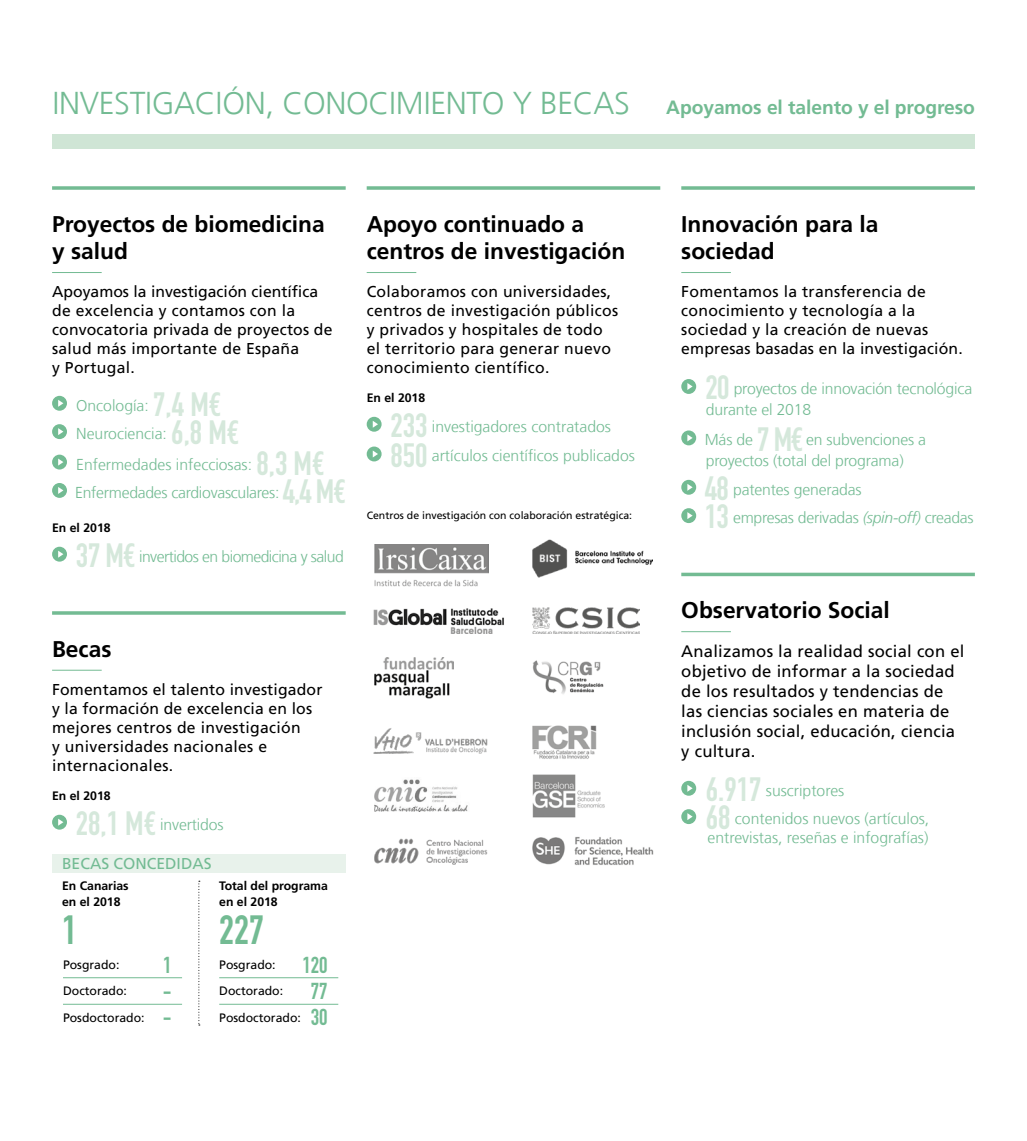
<style>
.page{position:relative;width:1027px;height:1141px;background:#fff}
.page>*{position:absolute;margin:0;border:0;box-sizing:border-box;transform-origin:0 0}
.t1{font:700 40.25px "DIN Condensed";color:#73bb93}
.t2{font:300 31.5px "La Caixa Frutiger";letter-spacing:-.01em;color:#73bb93}
.t3{font:700 22.75px/27.3px "La Caixa Frutiger";color:#000}
.t4{font:700 22.75px "DIN Condensed";color:#73bb93}
.t5{font:16.62px/19.9px "La Caixa Frutiger";letter-spacing:.015em;color:#000}
.t6{font:15.75px/18.9px "La Caixa Frutiger";letter-spacing:.02em;color:#000}
.t7{font:300 15.75px/28.3px "La Caixa Frutiger";letter-spacing:-.01em;color:#73bb93}
.t8{font:300 15.75px "La Caixa Frutiger";letter-spacing:-.035em;color:#73bb93}
.t9{font:15.75px "La Caixa Frutiger";color:#73bb93}
.t10{font:12.25px/26.2px "La Caixa Frutiger";color:#000;text-align:justify}
.t11{font:700 12.25px/15.8px "La Caixa Frutiger";color:#000}
.t12{font:10.5px "La Caixa Frutiger";color:#000}
.s1{font-weight:700;font-size:19.25px}
.s2{font-family:"DIN Condensed";font-weight:700;font-size:33.25px;color:#d5e8db}
.s3{font-family:"DIN Condensed";font-weight:700;font-size:22.75px;color:#73bb93}
.s4{font-style:italic}
</style>
<div class="page">
<svg style="left:367px;top:186px;width:293px;height:4px"></svg>
<div style="left:52px;top:396px;width:15px;height:15px;background:#73bb93;border-radius:50%"></div>
<svg style="left:58px;top:400px;width:5px;height:7px"></svg>
<div style="left:52px;top:424px;width:15px;height:15px;background:#73bb93;border-radius:50%"></div>
<svg style="left:58px;top:428px;width:5px;height:7px"></svg>
<div style="left:52px;top:455px;width:15px;height:15px;background:#73bb93;border-radius:50%"></div>
<svg style="left:58px;top:459px;width:5px;height:7px"></svg>
<div style="left:52px;top:483px;width:15px;height:15px;background:#73bb93;border-radius:50%"></div>
<svg style="left:58px;top:487px;width:5px;height:7px"></svg>
<svg style="left:52px;top:186px;width:294px;height:4px"></svg>
<img style="left:374px;top:545px;width:115px;height:42px">
<img style="left:373px;top:608px;width:131px;height:26px">
<img style="left:374px;top:838px;width:114px;height:27px">
<img style="left:374px;top:779px;width:94px;height:33px">
<img style="left:533px;top:607px;width:107px;height:26px">
<img style="left:532px;top:539px;width:120px;height:38px">
<img style="left:373px;top:728px;width:115px;height:26px">
<img style="left:374px;top:658px;width:80px;height:41px">
<img style="left:533px;top:660px;width:71px;height:34px">
<img style="left:532px;top:725px;width:65px;height:34px">
<img style="left:532px;top:774px;width:73px;height:44px">
<img style="left:532px;top:837px;width:122px;height:28px">
<hr style="left:52px;top:272px;width:50px;height:1px;background:#73bb93">
<hr style="left:367px;top:272px;width:49px;height:1px;background:#73bb93">
<svg style="left:52px;top:611px;width:294px;height:4px"></svg>
<hr style="left:52px;top:670px;width:50px;height:1px;background:#73bb93">
<div style="left:52px;top:854px;width:294px;height:19px;background:#e8f2eb"></div>
<svg style="left:198px;top:881px;width:2px;height:145px"></svg>
<hr style="left:219px;top:977px;width:119px;height:1px;background:#73bb93">
<hr style="left:219px;top:1004px;width:119px;height:1px;background:#73bb93">
<hr style="left:63px;top:977px;width:119px;height:1px;background:#73bb93">
<hr style="left:63px;top:1004px;width:119px;height:1px;background:#73bb93">
<div style="left:52px;top:134px;width:923px;height:15px;background:#cfe5d5"></div>
<div style="left:52px;top:815px;width:15px;height:15px;background:#73bb93;border-radius:50%"></div>
<svg style="left:58px;top:819px;width:5px;height:7px"></svg>
<div style="left:52px;top:547px;width:15px;height:15px;background:#73bb93;border-radius:50%"></div>
<svg style="left:58px;top:551px;width:5px;height:7px"></svg>
<div style="left:367px;top:417px;width:15px;height:15px;background:#73bb93;border-radius:50%"></div>
<svg style="left:373px;top:421px;width:5px;height:7px"></svg>
<div style="left:367px;top:447px;width:15px;height:14px;background:#73bb93;border-radius:50%"></div>
<svg style="left:373px;top:450px;width:5px;height:7px"></svg>
<svg style="left:681px;top:186px;width:294px;height:4px"></svg>
<hr style="left:681px;top:573px;width:294px;height:3px;background:#73bb93">
<div style="left:681px;top:379px;width:15px;height:15px;background:#73bb93;border-radius:50%"></div>
<svg style="left:687px;top:383px;width:6px;height:7px"></svg>
<div style="left:681px;top:430px;width:15px;height:15px;background:#73bb93;border-radius:50%"></div>
<svg style="left:687px;top:434px;width:6px;height:7px"></svg>
<div style="left:681px;top:480px;width:15px;height:15px;background:#73bb93;border-radius:50%"></div>
<svg style="left:687px;top:484px;width:6px;height:7px"></svg>
<div style="left:681px;top:508px;width:15px;height:15px;background:#73bb93;border-radius:50%"></div>
<svg style="left:687px;top:512px;width:6px;height:7px"></svg>
<div style="left:681px;top:781px;width:15px;height:15px;background:#73bb93;border-radius:50%"></div>
<svg style="left:687px;top:785px;width:6px;height:7px"></svg>
<div style="left:681px;top:809px;width:15px;height:15px;background:#73bb93;border-radius:50%"></div>
<svg style="left:687px;top:813px;width:6px;height:7px"></svg>
<hr style="left:681px;top:272px;width:50px;height:1px;background:#73bb93">
<hr style="left:681px;top:631px;width:50px;height:1px;background:#73bb93">
<h2 class="t2" style="left:53px;top:85px;width:924px">INVESTIGACIÓN, CONOCIMIENTO Y BECAS <span class="s1">Apoyamos el talento y el progreso</span></h2>
<h3 class="t3" style="left:52px;top:210px;width:274px">Proyectos de biomedicina y salud</h3>
<h3 class="t3" style="left:367px;top:210px;width:260px">Apoyo continuado a centros de investigación</h3>
<p class="t6" style="left:52px;top:282px;width:282px">Apoyamos la investigación científica de excelencia y contamos con la convocatoria privada de proyectos de salud más importante de España<br>y Portugal.</p>
<p class="t7" style="left:76px;top:391px;width:165px">Oncología: <span class="s2">7,4 M€<br></span>Neurociencia: <span class="s2">6,8 M€</span></p>
<p class="t7" style="left:75px;top:450px;width:272px">Enfermedades infecciosas: <span class="s2">8,3 M€<br></span>Enfermedades cardiovasculares: <span class="s2">4,4 M€</span></p>
<p class="t11" style="left:52px;top:520px;width:60px">En el 2018</p>
<p class="t8" style="left:76px;top:547px;width:269px"><span class="s2">37 M€</span> invertidos en biomedicina y salud</p>
<p class="t6" style="left:367px;top:282px;width:253px">Colaboramos con universidades, centros de investigación públicos y privados y hospitales de todo el territorio para generar nuevo conocimiento científico.</p>
<p class="t11" style="left:367px;top:390px;width:60px">En el 2018</p>
<p class="t7" style="left:390px;top:411px;width:246px;line-height:29.8px"><span class="s2">233</span> investigadores contratados<br><span class="s2">850</span> artículos científicos publicados</p>
<p class="t12" style="left:367px;top:509px;width:267px">Centros de investigación con colaboración estratégica:</p>
<h3 class="t3" style="left:52px;top:635px;width:61px">Becas</h3>
<p class="t6" style="left:52px;top:680px;width:272px">Fomentamos el talento investigador y la formación de excelencia en los mejores centros de investigación<br>y universidades nacionales e internacionales.</p>
<p class="t11" style="left:52px;top:788px;width:60px">En el 2018</p>
<p class="t7" style="left:76px;top:810px;width:149px"><span class="s2">28,1 M€</span> invertidos</p>
<p class="t9" style="left:62px;top:855px;width:151px">BECAS CONCEDIDAS</p>
<p class="t11" style="left:62px;top:878px;width:68px">En Canarias en el 2018</p>
<h1 class="t1" style="left:62px;top:903px;width:16px">1</h1>
<p class="t10" style="left:63px;top:952px;width:58px">Posgrado:</p>
<h3 class="t4" style="left:163px;top:949px;width:10px">1</h3>
<p class="t10" style="left:63px;top:978px;width:65px">Doctorado:</p>
<h3 class="t4" style="left:163px;top:976px;width:10px">-</h3>
<p class="t10" style="left:63px;top:1004px;width:110px">Posdoctorado: <span class="s3">-</span></p>
<p class="t11" style="left:219px;top:878px;width:110px">Total del programa en el 2018</p>
<h1 class="t1" style="left:219px;top:903px;width:46px">227</h1>
<p class="t10" style="left:219px;top:952px;width:110px">Posgrado: <span class="s3">120<br></span>Doctorado: <span class="s3">77<br></span>Posdoctorado: <span class="s3">30</span></p>
<h3 class="t3" style="left:681px;top:210px;width:199px">Innovación para la sociedad</h3>
<p class="t6" style="left:681px;top:282px;width:283px">Fomentamos la transferencia de conocimiento y tecnología a la sociedad y la creación de nuevas empresas basadas en la investigación.</p>
<p class="t7" style="left:705px;top:378px;width:268px;line-height:21px"><span class="s2">20</span> proyectos de innovación tecnológica durante el 2018</p>
<p class="t7" style="left:705px;top:430px;width:223px;line-height:21px">Más de <span class="s2">7 M€</span> en subvenciones a proyectos (total del programa)</p>
<p class="t7" style="left:705px;top:475px;width:270px"><span class="s2">48</span> patentes generadas<br><span class="s2">13</span> empresas derivadas <span class="s4">(spin-off)</span> creadas</p>
<h3 class="t3" style="left:681px;top:597px;width:210px">Observatorio Social</h3>
<p class="t5" style="left:681px;top:641px;width:285px">Analizamos la realidad social con el objetivo de informar a la sociedad de los resultados y tendencias de las ciencias sociales en materia de inclusión social, educación, ciencia y cultura.</p>
<p class="t7" style="left:706px;top:776px;width:225px"><span class="s2">6.917</span> suscriptores<br><span class="s2">68</span> contenidos nuevos (artículos,</p>
<p class="t7" style="left:707px;top:823px;width:222px">entrevistas, reseñas e infografías)</p>
</div>
